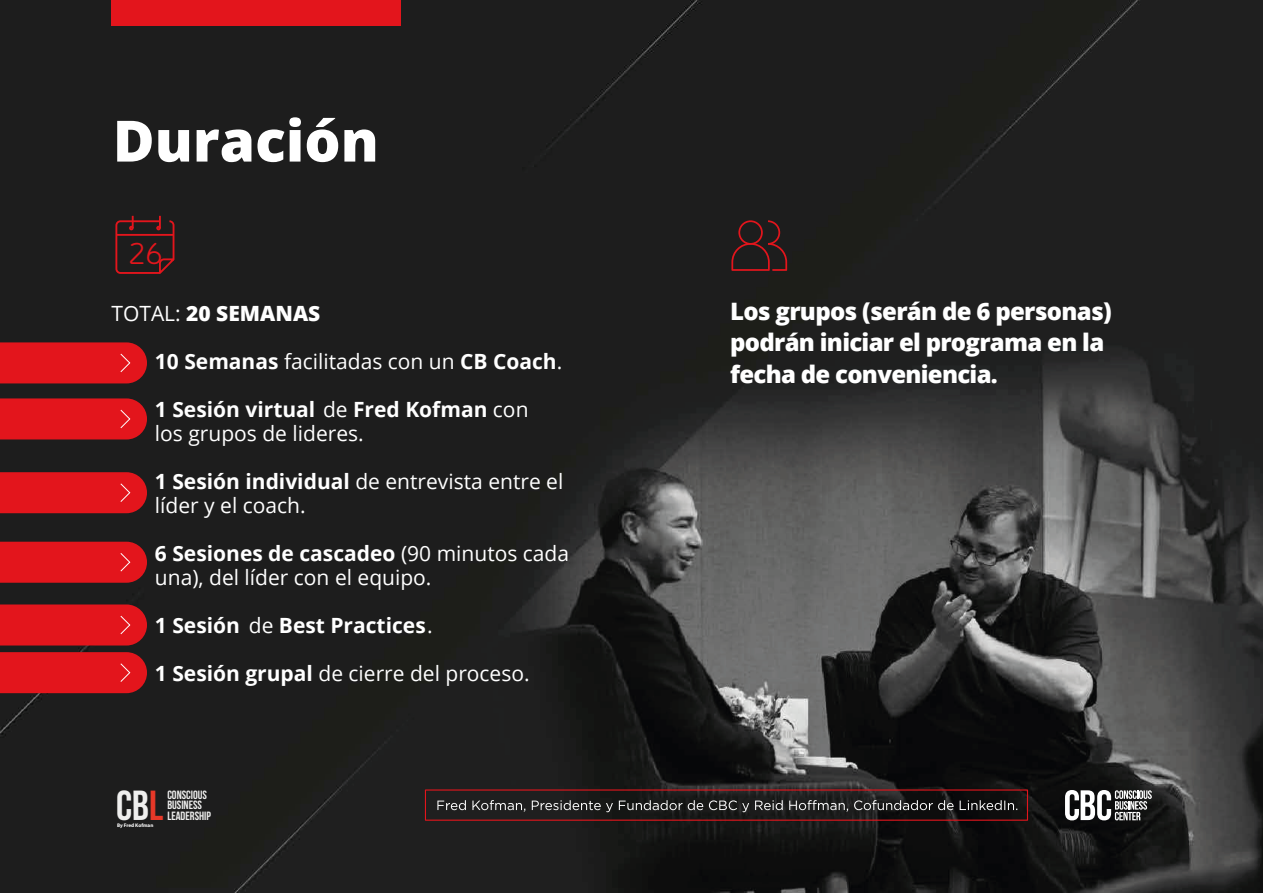
<style>
.page{position:relative;width:1263px;height:893px;background:#fff}
.page>*{position:absolute;margin:0;border:0;box-sizing:border-box;transform-origin:0 0}
.t1{font:800 57px "Open Sans";color:#fff}
.t2{font:700 41.7px "Bebas Neue";color:#efefee}
.t3{font:30px "Morebi Rounded";color:#e3161c}
.t4{font:800 24px/31.5px "Open Sans";letter-spacing:-.03em;color:#fff}
.t5{font:21px/24px "Open Sans";color:#fff}
.t6{font:700 21px/24px "Open Sans";color:#fff}
.t7{font:800 21px "Open Sans";color:#fff}
.t8{font:700 11.85px/10.5px "Bebas Neue";color:#efefee}
.t9{font:700 5.25px "Myriad Pro";color:#fff}
.s1{font-weight:400}
.s2{font-weight:700}
.s3{color:#e73828}
</style>
<div class="page">
<img style="left:0;top:0;width:1263px;height:893px">
<svg style="left:1065px;top:790px;width:87px;height:30px"></svg>
<svg style="left:731px;top:220px;width:56px;height:51px;background:#3b1b1c"></svg>
<svg style="left:115px;top:216px;width:61px;height:61px;background:#3b1b1c"></svg>
<div style="left:111px;top:0;width:290px;height:25px;background:#e3151c"></div>
<div style="left:425px;top:789px;width:603px;height:32px;border:1px solid #e3151c"></div>
<svg style="left:437px;top:800px;width:580px;height:12px;background:#444"></svg>
<div style="left:0;top:342px;width:147px;height:41px;background:#e3151c"></div>
<div style="left:0;top:604px;width:147px;height:41px;background:#e3151c"></div>
<div style="left:0;top:652px;width:147px;height:41px;background:#e3151c"></div>
<div style="left:0;top:398px;width:147px;height:41px;background:#e3151c"></div>
<div style="left:0;top:472px;width:147px;height:41px;background:#e3151c"></div>
<div style="left:0;top:542px;width:147px;height:41px;background:#e3151c"></div>
<h1 class="t1" style="left:113px;top:97px;width:268px">Duración</h1>
<h3 class="t3" style="left:128px;top:232px;width:36px">26</h3>
<p class="t7" style="left:111px;top:297px;width:210px"><span class="s1">TOTAL:</span> 20 SEMANAS</p>
<p class="t5" style="left:155px;top:349px;width:409px"><span class="s2">10 Semanas</span> facilitadas con un <span class="s2">CB Coach</span>.</p>
<p class="t6" style="left:155px;top:397px;width:375px">1 Sesión virtual <span class="s1">de</span> Fred Kofman <span class="s1">con los grupos de lideres.</span></p>
<p class="t5" style="left:155px;top:469px;width:410px"><span class="s2">1 Sesión individual</span> de entrevista entre el líder y el coach.</p>
<p class="t5" style="left:155px;top:541px;width:416px"><span class="s2">6 Sesiones de cascadeo</span> (90 minutos cada una), del líder con el equipo.</p>
<p class="t6" style="left:155px;top:613px;width:279px">1 Sesión <span class="s1">de</span> Best Practices<span class="s1">.</span></p>
<p class="t5" style="left:155px;top:661px;width:376px"><span class="s2">1 Sesión grupal</span> de cierre del proceso.</p>
<h2 class="t2" style="left:116px;top:782px;width:49px">cb<span class="s3">l</span></h2>
<p class="t8" style="left:167px;top:789px;width:45px">CONSCIOUS<br>BUSINESS<br>LEADERSHIP</p>
<p class="t9" style="left:117px;top:822px;width:38px">By Fred Kofman</p>
<p class="t4" style="left:730px;top:294px;width:383px">Los grupos (serán de 6 personas) podrán iniciar el programa en la fecha de conveniencia.</p>
</div>
